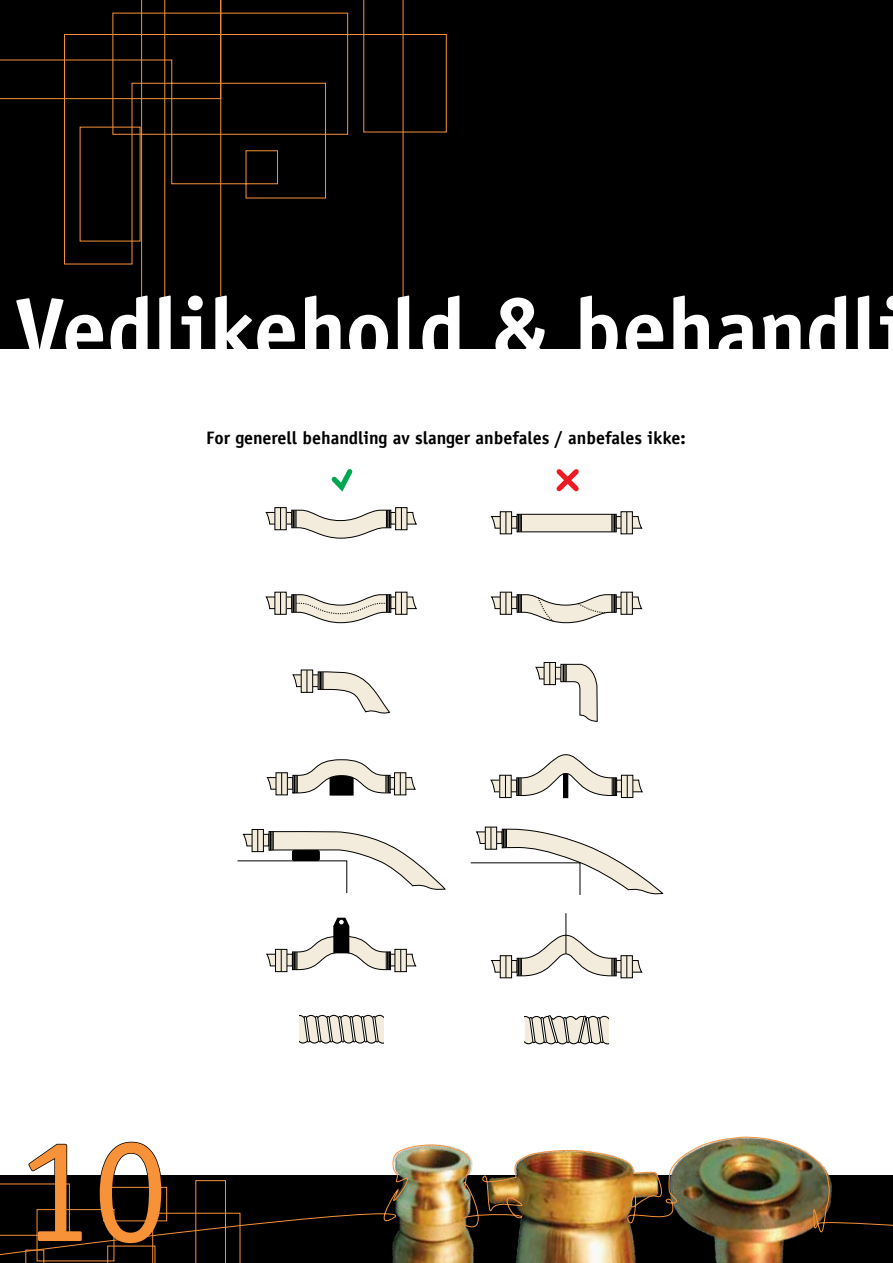
<style>
.page{position:relative;width:893px;height:1263px;background:#000}
.page>*{position:absolute;margin:0;border:0;box-sizing:border-box;transform-origin:0 0}
.t1{font:150px "Officina Sans LT";color:#f79239}
.t2{font:700 90px "Officina Sans LT";color:#fff}
.t3{font:700 18px "Officina Sans LT";color:#000}
</style>
<div class="page">
<div style="left:0;top:350px;width:893px;height:825px;background:#fff"></div>
<svg style="left:0;top:0;width:447px;height:265px"></svg>
<img style="left:0;top:1136px;width:893px;height:127px">
<hr style="left:164px;top:0;width:1px;height:310px;background:#f79239">
<hr style="left:141px;top:0;width:1px;height:310px;background:#f79239">
<hr style="left:403px;top:0;width:1px;height:310px;background:#f79239">
<hr style="left:220px;top:0;width:1px;height:296px;background:#f79239">
<div style="left:500px;top:511px;width:12px;height:23px;border:1px solid #000"></div>
<div style="left:517px;top:514px;width:99px;height:18px;background:#f3ecdc"></div>
<div style="left:517px;top:514px;width:99px;height:18px;border:1px solid #000"></div>
<div style="left:621px;top:511px;width:12px;height:23px;border:1px solid #000"></div>
<svg style="left:491px;top:512px;width:31px;height:22px"></svg>
<svg style="left:612px;top:512px;width:30px;height:22px"></svg>
<svg style="left:491px;top:592px;width:151px;height:31px"></svg>
<svg style="left:535px;top:662px;width:63px;height:60px"></svg>
<div style="left:499px;top:775px;width:12px;height:23px;border:1px solid #000"></div>
<div style="left:621px;top:775px;width:12px;height:23px;border:1px solid #000"></div>
<svg style="left:490px;top:754px;width:153px;height:43px"></svg>
<hr style="left:564px;top:774px;width:4px;height:24px;background:#000">
<div style="left:563px;top:774px;width:5px;height:24px;border:1px solid #000"></div>
<svg style="left:491px;top:934px;width:151px;height:44px"></svg>
<hr style="left:566px;top:913px;width:1px;height:41px;background:#000">
<svg style="left:470px;top:827px;width:193px;height:68px"></svg>
<svg style="left:525px;top:1015px;width:83px;height:30px;background:#c0bcb2"></svg>
<svg style="left:556px;top:469px;width:23px;height:23px"></svg>
<div style="left:275px;top:507px;width:11px;height:23px;border:1px solid #000"></div>
<div style="left:395px;top:507px;width:12px;height:23px;border:1px solid #000"></div>
<svg style="left:266px;top:508px;width:151px;height:31px"></svg>
<svg style="left:266px;top:592px;width:151px;height:31px"></svg>
<svg style="left:292px;top:669px;width:98px;height:45px"></svg>
<svg style="left:267px;top:759px;width:149px;height:36px"></svg>
<div style="left:275px;top:949px;width:12px;height:23px;border:1px solid #000"></div>
<div style="left:395px;top:949px;width:12px;height:23px;border:1px solid #000"></div>
<svg style="left:266px;top:918px;width:150px;height:53px"></svg>
<div style="left:252px;top:829px;width:12px;height:23px;border:1px solid #000"></div>
<svg style="left:237px;top:830px;width:209px;height:63px"></svg>
<div style="left:292px;top:850px;width:27px;height:10px;background:#000;border-radius:2px"></div>
<div style="left:292px;top:850px;width:28px;height:11px;border:1px solid #000;border-radius:2px"></div>
<svg style="left:300px;top:1014px;width:84px;height:30px;background:#c1bdb3"></svg>
<svg style="left:331px;top:469px;width:22px;height:23px"></svg>
<h2 class="t2" style="left:15px;top:274px;width:893px">Vedlikehold &amp; behandli</h2>
<p class="t3" style="left:206px;top:427px;width:481px">For generell behandling av slanger anbefales / anbefales ikke:</p>
<h1 class="t1" style="left:18px;top:1102px;width:151px">10</h1>
</div>
